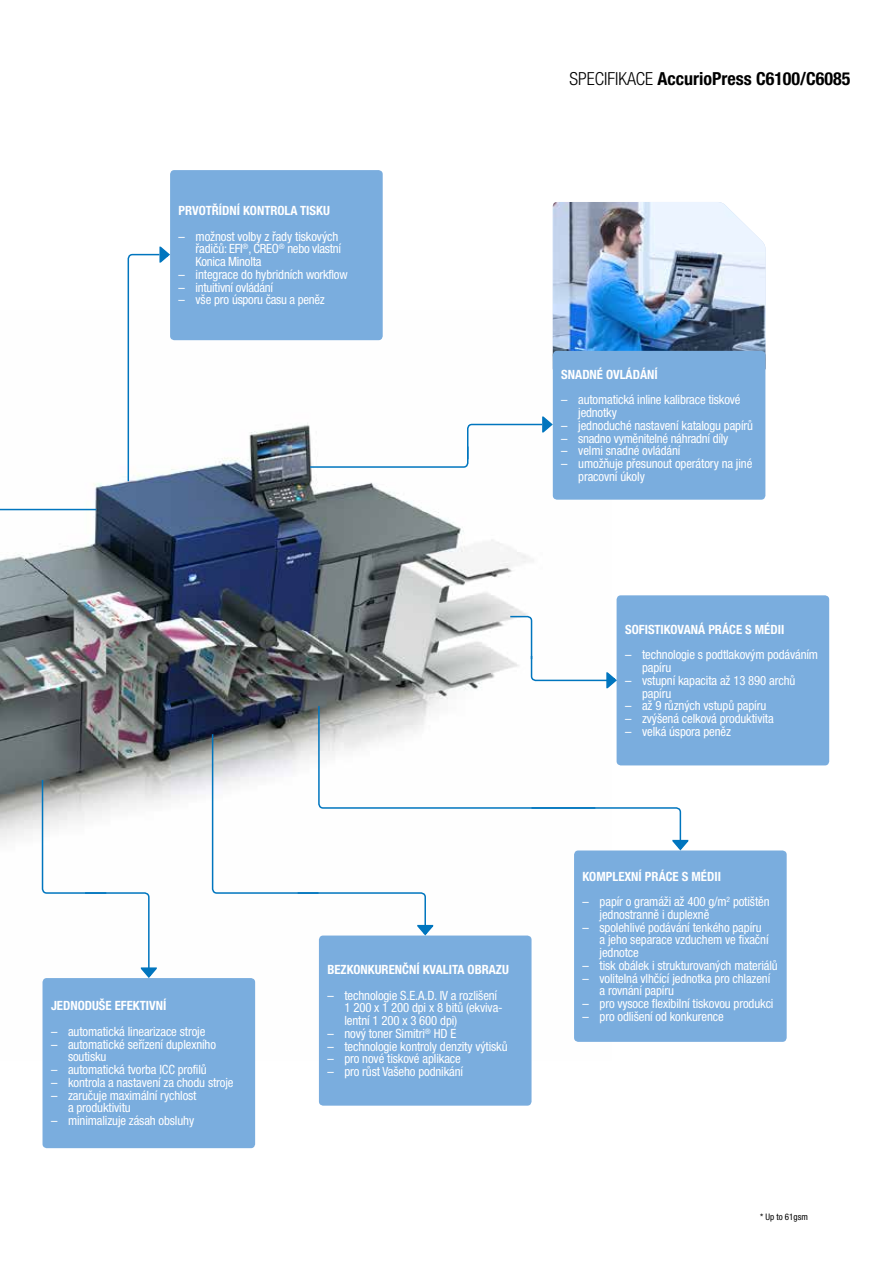
<style>
.page{position:relative;width:893px;height:1263px;background:#fff}
.page>*{position:absolute;margin:0;border:0;box-sizing:border-box;transform-origin:0 0}
.t1{font:700 condensed 18px "Helvetica Neue LTW1 G";color:#000}
.t2{font:condensed 12.75px/12.8px "Helvetica Neue LTW1 G";letter-spacing:-.01em;color:#fff}
.t3{font:700 condensed 12.75px "Helvetica Neue LTW1 G";color:#fff}
.t4{font:condensed 9px "Helvetica Neue LTW1 G";color:#000}
.s1{font-weight:300}
</style>
<div class="page">
<img style="left:0;top:310px;width:554px;height:750px">
<img style="left:553px;top:202px;width:212px;height:151px">
<div style="left:170px;top:170px;width:213px;height:170px;background:#7aadde;border-radius:4px"></div>
<div style="left:553px;top:351px;width:212px;height:149px;background:#7aadde;border-radius:4px"></div>
<div style="left:319px;top:935px;width:212px;height:171px;background:#7aadde;border-radius:4px"></div>
<div style="left:43px;top:978px;width:212px;height:170px;background:#7aadde;border-radius:4px"></div>
<div style="left:617px;top:595px;width:212px;height:170px;background:#7aadde;border-radius:4px"></div>
<div style="left:574px;top:850px;width:213px;height:192px;background:#7aadde;border-radius:4px"></div>
<svg style="left:127px;top:246px;width:45px;height:237px"></svg>
<svg style="left:0;top:434px;width:98px;height:77px"></svg>
<svg style="left:308px;top:416px;width:245px;height:52px"></svg>
<svg style="left:41px;top:778px;width:117px;height:202px"></svg>
<svg style="left:211px;top:705px;width:478px;height:232px"></svg>
<svg style="left:509px;top:615px;width:108px;height:74px"></svg>
<p class="t3" style="left:179px;top:203px;width:153px">PRVOTŘÍDNÍ KONTROLA TISKU</p>
<p class="t2" style="left:196px;top:230px;width:147px;text-indent:-17px">– možnost volby z řady tiskových řadičů: EFI<sup>®</sup>, CREO<sup>®</sup> nebo vlastní<br>Konica Minolta</p>
<p class="t2" style="left:179px;top:268px;width:171px">– integrace do hybridních workflow</p>
<p class="t2" style="left:179px;top:281px;width:96px">– intuitivní ovládání</p>
<p class="t2" style="left:179px;top:293px;width:148px">– vše pro úsporu času a peněz</p>
<h1 class="t1" style="left:570px;top:68px;width:282px"><span class="s1">SPECIFIKACE</span> AccurioPress C6100/C6085</h1>
<p class="t3" style="left:561px;top:367px;width:98px">SNADNÉ OVLÁDÁNÍ</p>
<p class="t2" style="left:578px;top:393px;width:164px;text-indent:-17px">– automatická inline kalibrace tiskové jednotky</p>
<p class="t2" style="left:561px;top:419px;width:193px">– jednoduché nastavení katalogu papírů</p>
<p class="t2" style="left:561px;top:432px;width:168px">– snadno vyměnitelné náhradní díly</p>
<p class="t2" style="left:561px;top:444px;width:121px">– velmi snadné ovládání</p>
<p class="t2" style="left:578px;top:457px;width:176px;text-indent:-17px">– umožňuje přesunout operátory na jiné pracovní úkoly</p>
<p class="t3" style="left:51px;top:998px;width:117px">JEDNODUŠE EFEKTIVNÍ</p>
<p class="t2" style="left:51px;top:1025px;width:156px">– automatická linearizace stroje</p>
<p class="t2" style="left:68px;top:1038px;width:150px;text-indent:-17px">– automatické seřízení duplexního soutisku</p>
<p class="t2" style="left:51px;top:1063px;width:157px">– automatická tvorba ICC profilů</p>
<p class="t2" style="left:51px;top:1076px;width:184px">– kontrola a nastavení za chodu stroje</p>
<p class="t2" style="left:68px;top:1089px;width:130px;text-indent:-17px">– zaručuje maximální rychlost a produktivitu</p>
<p class="t2" style="left:51px;top:1114px;width:145px">– minimalizuje zásah obsluhy</p>
<p class="t3" style="left:327px;top:962px;width:183px">BEZKONKURENČNÍ KVALITA OBRAZU</p>
<p class="t2" style="left:344px;top:989px;width:160px;text-indent:-17px">– technologie S.E.A.D. IV a rozlišení<br>1 200 x 1 200 dpi x 8 bitů (ekviva&shy;lentní 1 200 x 3 600 dpi)</p>
<p class="t2" style="left:327px;top:1027px;width:130px">– nový toner Simitri<sup>®</sup> HD E</p>
<p class="t2" style="left:327px;top:1040px;width:182px">– technologie kontroly denzity výtisků</p>
<p class="t2" style="left:327px;top:1052px;width:135px">– pro nové tiskové aplikace</p>
<p class="t2" style="left:327px;top:1065px;width:137px">– pro růst Vašeho podnikání</p>
<p class="t3" style="left:625px;top:622px;width:161px">SOFISTIKOVANÁ PRÁCE S MÉDII</p>
<p class="t2" style="left:642px;top:649px;width:178px;text-indent:-17px">– technologie s podtlakovým podáváním papíru</p>
<p class="t2" style="left:642px;top:674px;width:155px;text-indent:-17px">– vstupní kapacita až 13 890 archů papíru</p>
<p class="t2" style="left:625px;top:700px;width:143px">– až 9 různých vstupů papíru</p>
<p class="t2" style="left:625px;top:712px;width:150px">– zvýšená celková produktivita</p>
<p class="t2" style="left:625px;top:725px;width:107px">– velká úspora peněz</p>
<p class="t3" style="left:583px;top:868px;width:140px">KOMPLEXNÍ PRÁCE S MÉDII</p>
<p class="t2" style="left:600px;top:895px;width:172px;text-indent:-17px">– papír o gramáži až 400 g/m<sup>2</sup> potištěn jednostranně i duplexně</p>
<p class="t2" style="left:600px;top:921px;width:171px;text-indent:-17px">– spolehlivé podávání tenkého papíru a jeho separace vzduchem ve fixační jednotce</p>
<p class="t2" style="left:583px;top:959px;width:197px">– tisk obálek i strukturovaných materiálů</p>
<p class="t2" style="left:600px;top:972px;width:172px;text-indent:-17px">– volitelná vlhčící jednotka pro chlazení a rovnání papíru</p>
<p class="t2" style="left:583px;top:997px;width:192px">– pro vysoce flexibilní tiskovou produkci</p>
<p class="t2" style="left:583px;top:1010px;width:143px">– pro odlišení od konkurence</p>
<p class="t4" style="left:760px;top:1212px;width:49px">* Up to 61gsm</p>
</div>
